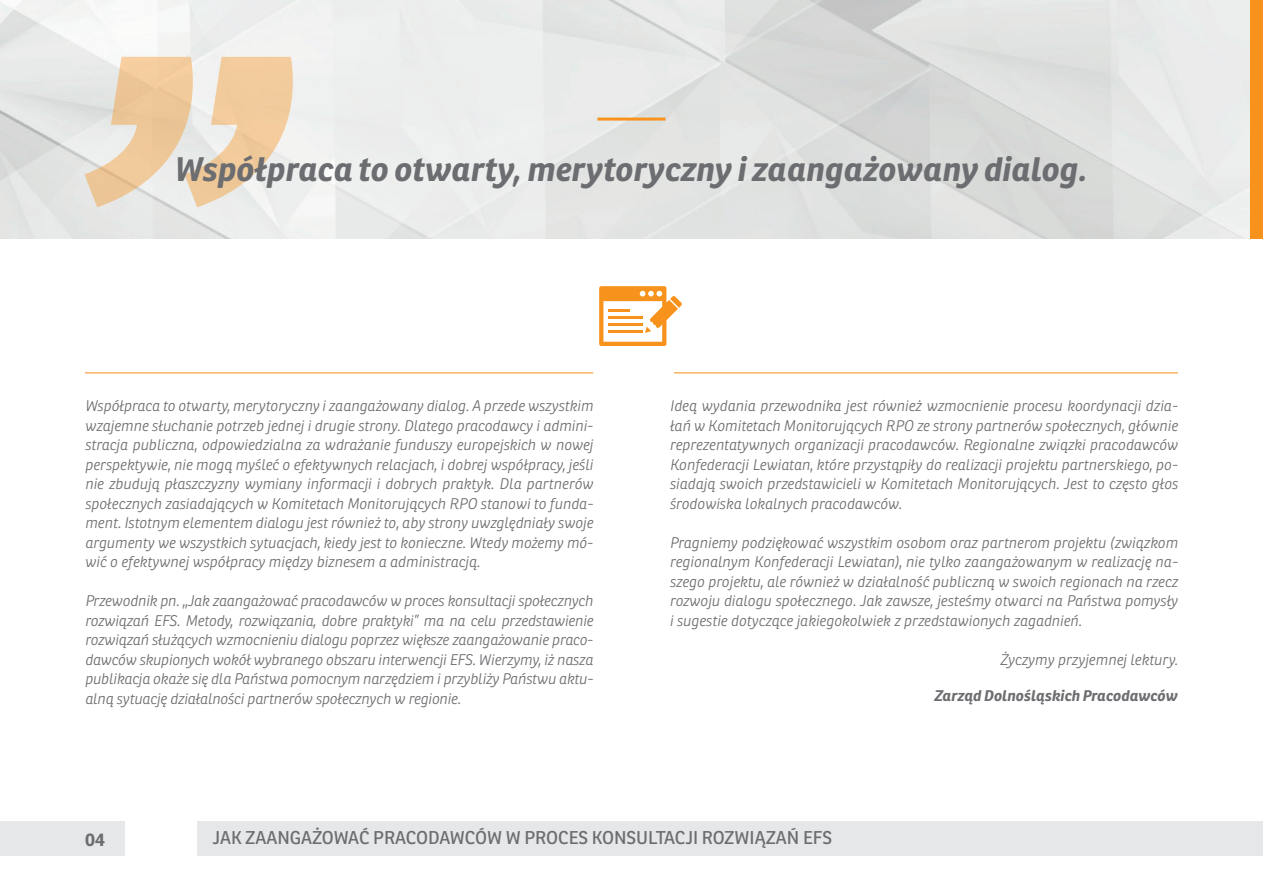
<style>
.page{position:relative;width:1263px;height:893px;background:#fff}
.page>*{position:absolute;margin:0;border:0;box-sizing:border-box;transform-origin:0 0}
.t1{font:italic 700 531.9px "Ronnia";color:#f7931d}
.t2{font:italic 700 33px "Ronnia";color:#6c6d70}
.t3{font:18px "Ronnia";color:#6c6d70}
.t4{font:700 18px "Ronnia";color:#6c6d70}
.t5{font:italic 300 15px/19.5px "Ronnia";color:#6c6d70;text-align:justify}
.t6{font:italic 700 15px "Ronnia";color:#6c6d70}
</style>
<div class="page">
<svg style="left:599px;top:286px;width:83px;height:60px"></svg>
<hr style="left:608px;top:309px;width:22px;height:2px;background:#f7931d">
<hr style="left:608px;top:316px;width:35px;height:3px;background:#f7931d">
<hr style="left:608px;top:324px;width:35px;height:2px;background:#f7931d">
<hr style="left:608px;top:331px;width:35px;height:2px;background:#f7931d">
<hr style="left:85px;top:372px;width:508px;height:1px;background:#f7931d">
<hr style="left:674px;top:372px;width:504px;height:1px;background:#f7931d">
<hr style="left:597px;top:118px;width:68px;height:3px;background:#f7931d">
<div style="left:1250px;top:0;width:13px;height:238px;background:#f7931d"></div>
<div style="left:0;top:821px;width:124px;height:35px;background:#e6e7e9"></div>
<div style="left:198px;top:821px;width:1065px;height:35px;background:#e6e7e9"></div>
<h1 class="t1" style="left:53px;top:-63px;width:226px">”</h1>
<h2 class="t2" style="left:175px;top:148px;width:914px">Współpraca to otwarty, merytoryczny i zaangażowany dialog.</h2>
<p class="t5" style="left:85px;top:396px;width:510px">Współpraca to otwarty, merytoryczny i zaangażowany dialog. A przede wszystkim wzajemne słuchanie potrzeb jednej i drugie strony. Dlatego pracodawcy i admini&shy;stracja publiczna, odpowiedzialna za wdrażanie funduszy europejskich w nowej perspektywie, nie mogą myśleć o efektywnych relacjach, i dobrej współpracy, jeśli nie zbudują płaszczyzny wymiany informacji i dobrych praktyk. Dla partnerów społecznych zasiadających w Komitetach Monitorujących RPO stanowi to funda&shy;ment. Istotnym elementem dialogu jest również to, aby strony uwzględniały swoje argumenty we wszystkich sytuacjach, kiedy jest to konieczne. Wtedy możemy mó&shy;wić o efektywnej współpracy między biznesem a administracją.</p>
<p class="t5" style="left:85px;top:591px;width:510px">Przewodnik pn. ,,Jak zaangażować pracodawców w proces konsultacji społecznych rozwiązań EFS. Metody, rozwiązania, dobre praktyki” ma na celu przedstawienie rozwiązań służących wzmocnieniu dialogu poprzez większe zaangażowanie praco&shy;dawców skupionych wokół wybranego obszaru interwencji EFS. Wierzymy, iż nasza publikacja okaże się dla Państwa pomocnym narzędziem i przybliży Państwu aktu&shy;alną sytuację działalności partnerów społecznych w regionie.</p>
<p class="t5" style="left:670px;top:396px;width:510px">Ideą wydania przewodnika jest również wzmocnienie procesu koordynacji dzia&shy;łań w Komitetach Monitorujących RPO ze strony partnerów społecznych, głównie reprezentatywnych organizacji pracodawców. Regionalne związki pracodawców Konfederacji Lewiatan, które przystąpiły do realizacji projektu partnerskiego, po&shy;siadają swoich przedstawicieli w Komitetach Monitorujących. Jest to często głos środowiska lokalnych pracodawców.</p>
<p class="t5" style="left:670px;top:533px;width:510px">Pragniemy podziękować wszystkim osobom oraz partnerom projektu (związkom regionalnym Konfederacji Lewiatan), nie tylko zaangażowanym w realizację na&shy;szego projektu, ale również w działalność publiczną w swoich regionach na rzecz rozwoju dialogu społecznego. Jak zawsze, jesteśmy otwarci na Państwa pomysły i sugestie dotyczące jakiegokolwiek z przedstawionych zagadnień.</p>
<p class="t5" style="left:1000px;top:650px;width:179px">Życzymy przyjemnej lektury.</p>
<p class="t6" style="left:934px;top:686px;width:245px">Zarząd Dolnośląskich Pracodawców</p>
<p class="t4" style="left:85px;top:828px;width:22px">04</p>
<p class="t3" style="left:213px;top:826px;width:621px">JAK ZAANGAŻOWAĆ PRACODAWCÓW W PROCES KONSULTACJI ROZWIĄZAŃ EFS</p>
</div>
